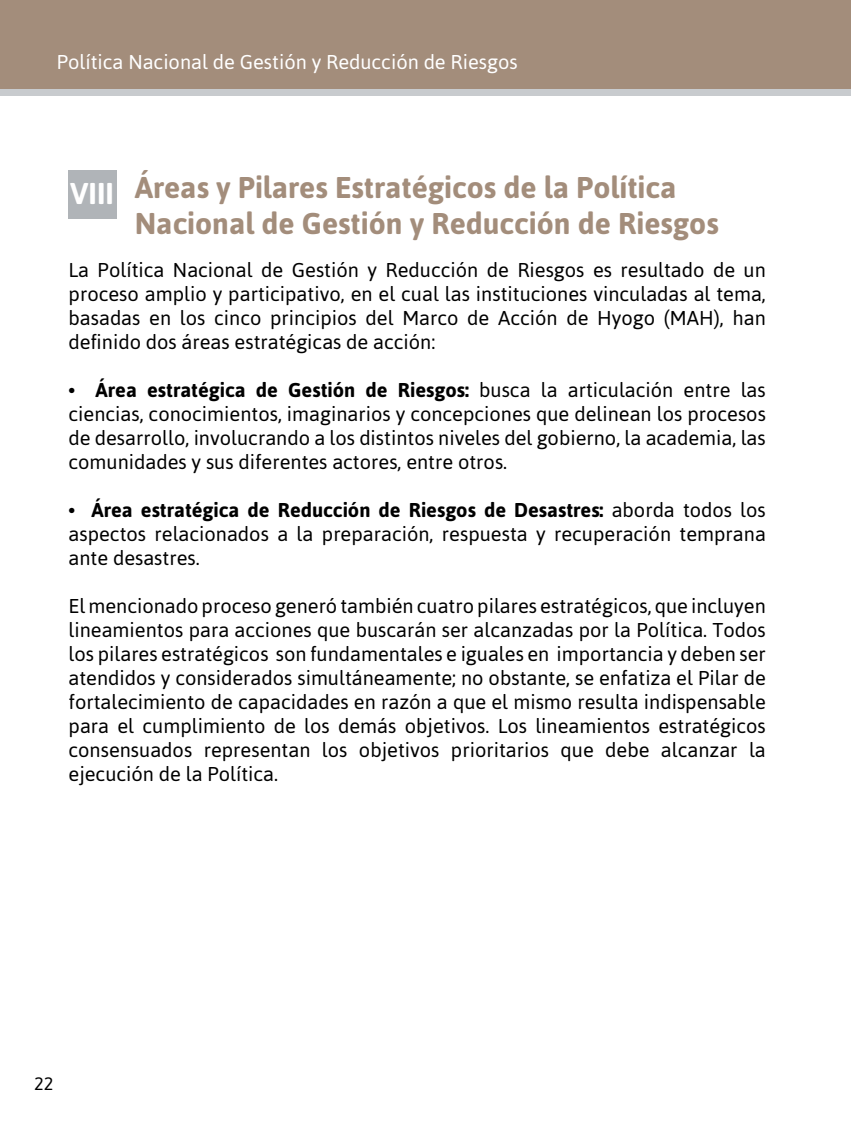
<style>
.page{position:relative;width:851px;height:1134px;background:#fff}
.page>*{position:absolute;margin:0;border:0;box-sizing:border-box;transform-origin:0 0}
.t1{font:700 30px/36px "Asap";color:#a38d7b}
.t2{font:700 30px "Asap";color:#fff}
.t3{font:20px/24px "Asap";color:#000;text-align:justify}
.t4{font:20px "Asap";color:#fff}
.t5{font:18px "Asap";color:#000}
.s1{font-weight:700}
</style>
<div class="page">
<div style="left:0;top:0;width:850px;height:89px;background:#a38d7b"></div>
<div style="left:0;top:89px;width:850px;height:6px;background:#c8cbce"></div>
<div style="left:68px;top:170px;width:48px;height:48px;background:#b0b4b8"></div>
<p class="t4" style="left:57px;top:50px;width:462px">Política Nacional de Gestión y Reducción de Riesgos</p>
<h1 class="t2" style="left:70px;top:176px;width:45px">VIII</h1>
<h1 class="t1" style="left:135px;top:169px;width:585px">Áreas y Pilares Estratégicos de la Política<br>Nacional de Gestión y Reducción de Riesgos</h1>
<p class="t3" style="left:69px;top:257px;width:698px">La Política Nacional de Gestión y Reducción de Riesgos es resultado de un proceso amplio y participativo, en el cual las instituciones vinculadas al tema, basadas en los cinco principios del Marco de Acción de Hyogo (MAH), han definido dos áreas estratégicas de acción:</p>
<p class="t3" style="left:69px;top:377px;width:698px"><span class="s1">• Área estratégica de Gestión de Riesgos:</span> busca la articulación entre las ciencias, conocimientos, imaginarios y concepciones que delinean los procesos de desarrollo, involucrando a los distintos niveles del gobierno, la academia, las comunidades y sus diferentes actores, entre otros.</p>
<p class="t3" style="left:69px;top:497px;width:698px"><span class="s1">• Área estratégica de Reducción de Riesgos de Desastres:</span> aborda todos los aspectos relacionados a la preparación, respuesta y recuperación temprana ante desastres.</p>
<p class="t3" style="left:69px;top:593px;width:698px">El mencionado proceso generó también cuatro pilares estratégicos, que incluyen lineamientos para acciones que buscarán ser alcanzadas por la Política. Todos los pilares estratégicos son fundamentales e iguales en importancia y deben ser atendidos y considerados simultáneamente; no obstante, se enfatiza el Pilar de fortalecimiento de capacidades en razón a que el mismo resulta indispensable para el cumplimiento de los demás objetivos. Los lineamientos estratégicos consensuados representan los objetivos prioritarios que debe alcanzar la ejecución de la Política.</p>
<p class="t5" style="left:34px;top:1073px;width:21px">22</p>
</div>
